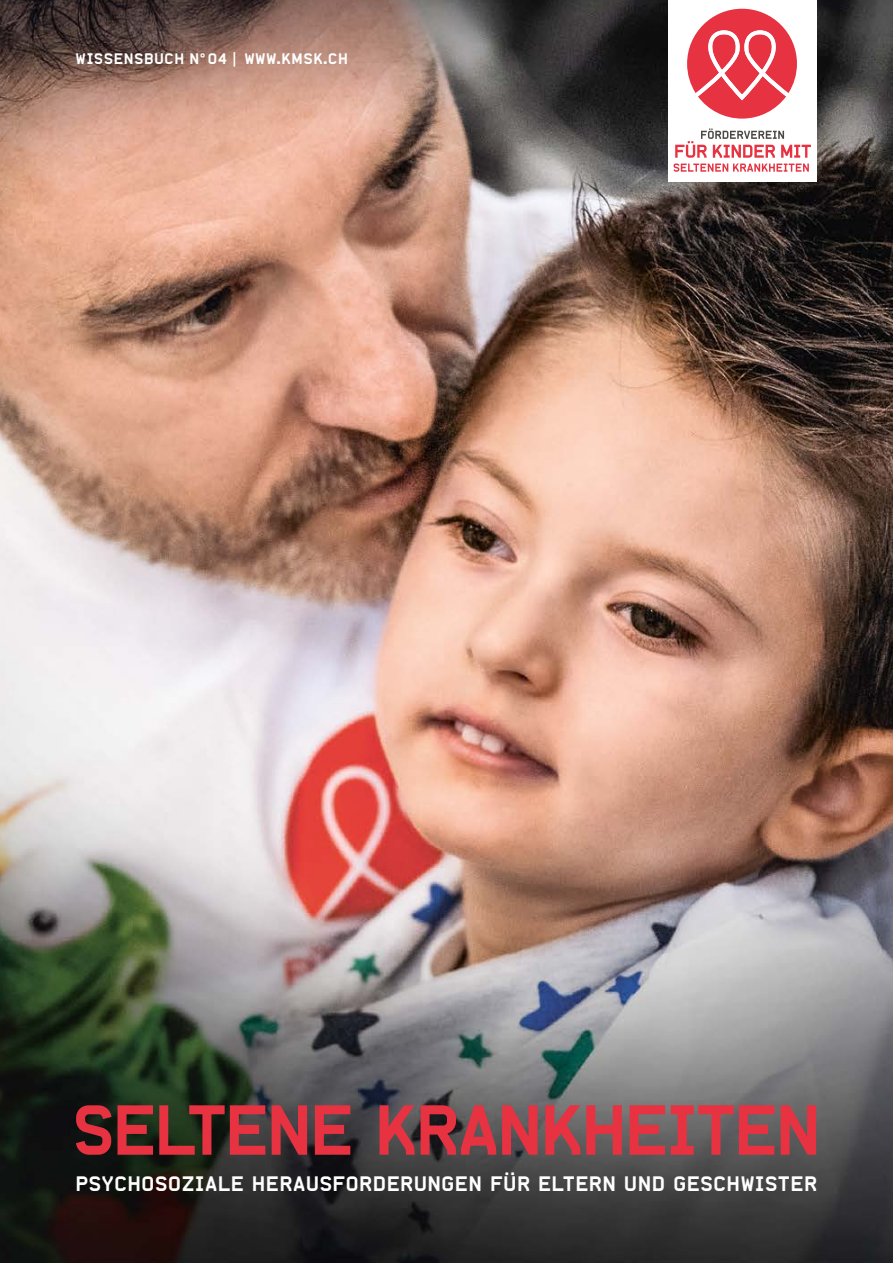
<style>
.page{position:relative;width:893px;height:1263px;background:#fff}
.page>*{position:absolute;margin:0;border:0;box-sizing:border-box;transform-origin:0 0}
.t1{font:67.05px "Alpha Headline";letter-spacing:-.085em;color:#e63241}
.t2{font:19.8px "Alpha Headline";letter-spacing:-.03em;color:#fff}
.t3{font:700 15px "Alpha Headline Pro";letter-spacing:.01em;color:#fff}
</style>
<div class="page">
<img style="left:0;top:0;width:893px;height:1263px">
<div style="left:668px;top:0;width:148px;height:182px;background:#fff"></div>
<svg style="left:687px;top:9px;width:110px;height:110px"></svg>
<svg style="left:675px;top:129px;width:136px;height:29px"></svg>
<svg style="left:673px;top:164px;width:136px;height:8px"></svg>
<p class="t3" style="left:76px;top:50px;width:274px">WISSENSBUCH N° 04 | WWW.KMSK.CH</p>
<h1 class="t1" style="left:71px;top:1087px;width:754px">SELTENE KRANKHEITEN</h1>
<p class="t2" style="left:75px;top:1171px;width:744px">PSYCHOSOZIALE HERAUSFORDERUNGEN FÜR ELTERN UND GESCHWISTER</p>
</div>
